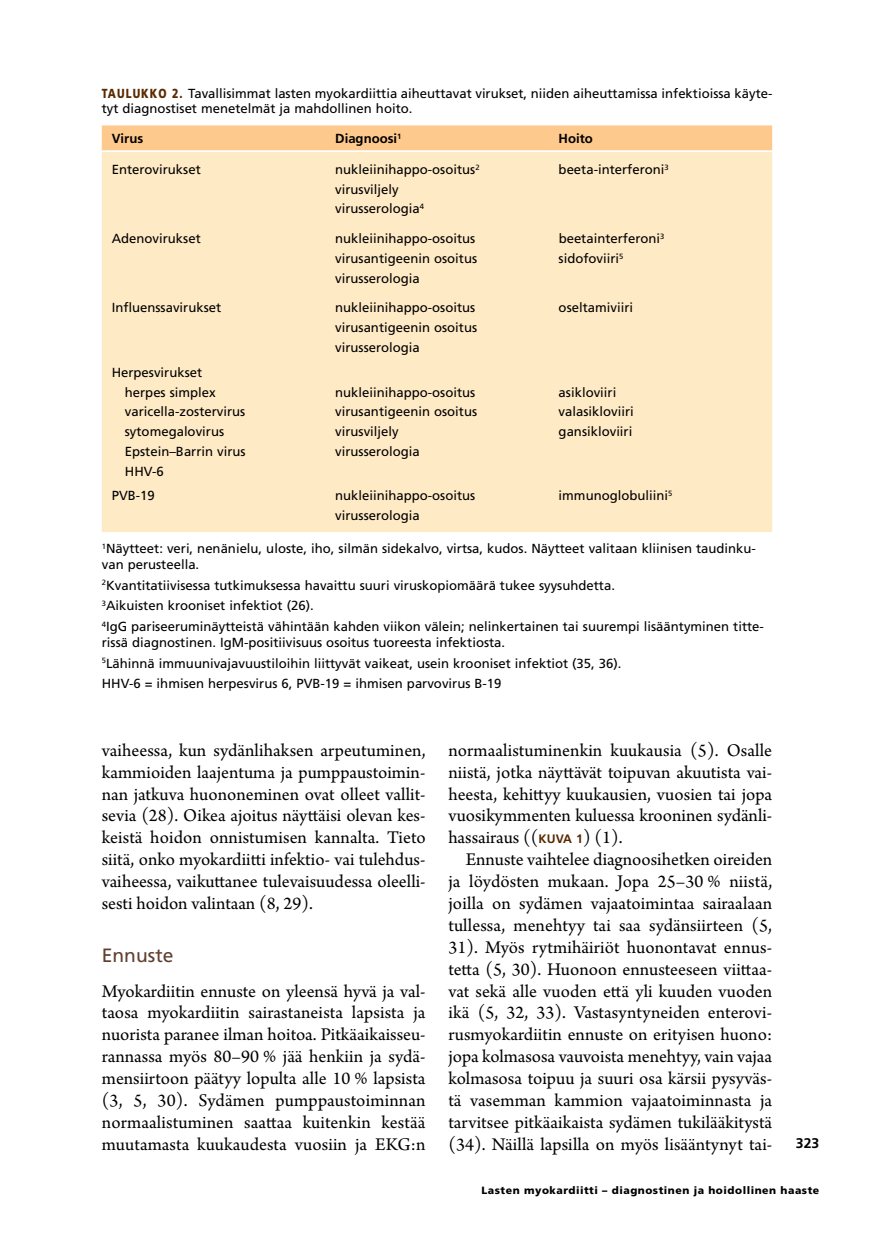
<style>
.page{position:relative;width:874px;height:1241px;background:#fff}
.page>*{position:absolute;margin:0;border:0;box-sizing:border-box;transform-origin:0 0}
.t1{font:19.25px "Frutiger LT Std";color:#603f2f}
.t2{font:18.9px/21.9px "Arno Pro";color:#000;text-align:justify}
.t3{font:700 14px "Frutiger LT Std";color:#000}
.t4{font:13.12px/20.7px "Frutiger LT Std";color:#000}
.t5{font:700 13.12px "Frutiger LT Std";color:#000}
.t6{font:900 10.5px "Frutiger LT Std";letter-spacing:.05em;color:#000}
.s1{font-weight:900;color:#5a2a00}
.s2{font-family:"Frutiger LT Std";font-weight:700;font-size:12.25px;color:#5a2a00}
</style>
<div class="page">
<div style="left:102px;top:125px;width:669px;height:25px;background:#fec98d"></div>
<div style="left:102px;top:152px;width:669px;height:380px;background:#ffeac6"></div>
<p class="t4" style="left:102px;top:85px;width:672px;line-height:15.8px"><span class="s1">TAULUKKO 2.</span> Tavallisimmat lasten myokardiittia aiheuttavat virukset, niiden aiheuttamissa infektioissa käyte&shy;tyt diagnostiset menetelmät ja mahdollinen hoito.</p>
<p class="t5" style="left:112px;top:131px;width:33px">Virus</p>
<p class="t5" style="left:335px;top:131px;width:68px">Diagnoosi<sup>1</sup></p>
<p class="t5" style="left:558px;top:131px;width:36px">Hoito</p>
<p class="t4" style="left:112px;top:159px;width:90px">Enterovirukset</p>
<p class="t4" style="left:335px;top:159px;width:146px">nukleiinihappo-osoitus<sup>2</sup></p>
<p class="t4" style="left:558px;top:159px;width:111px">beeta-interferoni<sup>3</sup></p>
<p class="t4" style="left:335px;top:179px;width:90px;line-height:19.8px">virusviljely virusserologia<sup>4</sup></p>
<p class="t4" style="left:112px;top:228px;width:90px">Adenovirukset</p>
<p class="t4" style="left:335px;top:228px;width:142px">nukleiinihappo-osoitus</p>
<p class="t4" style="left:558px;top:228px;width:107px">beetainterferoni<sup>3</sup></p>
<p class="t4" style="left:335px;top:248px;width:143px">virusantigeenin osoitus</p>
<p class="t4" style="left:558px;top:248px;width:66px">sidofoviiri<sup>5</sup></p>
<p class="t4" style="left:335px;top:268px;width:86px">virusserologia</p>
<p class="t4" style="left:112px;top:297px;width:111px">Influenssavirukset</p>
<p class="t4" style="left:335px;top:297px;width:142px">nukleiinihappo-osoitus</p>
<p class="t4" style="left:558px;top:297px;width:76px">oseltamiviiri</p>
<p class="t4" style="left:335px;top:318px;width:143px;line-height:19.8px">virusantigeenin osoitus virusserologia</p>
<p class="t4" style="left:125px;top:362px;width:92px;line-height:19.8px;text-indent:-13px">Herpesvirukset herpes simplex</p>
<p class="t4" style="left:335px;top:381px;width:142px">nukleiinihappo-osoitus</p>
<p class="t4" style="left:558px;top:381px;width:59px">asikloviiri</p>
<p class="t4" style="left:125px;top:401px;width:122px">varicella-zostervirus</p>
<p class="t4" style="left:335px;top:401px;width:143px">virusantigeenin osoitus</p>
<p class="t4" style="left:558px;top:401px;width:77px">valasikloviiri</p>
<p class="t4" style="left:125px;top:421px;width:101px">sytomegalovirus</p>
<p class="t4" style="left:335px;top:421px;width:65px">virusviljely</p>
<p class="t4" style="left:558px;top:421px;width:75px">gansikloviiri</p>
<p class="t4" style="left:125px;top:441px;width:122px">Epstein–Barrin virus</p>
<p class="t4" style="left:335px;top:441px;width:86px">virusserologia</p>
<p class="t4" style="left:112px;top:459px;width:54px;line-height:24.7px;text-indent:13px">HHV-6<br>PVB-19</p>
<p class="t4" style="left:335px;top:485px;width:142px">nukleiinihappo-osoitus</p>
<p class="t4" style="left:558px;top:485px;width:115px">immunoglobuliini<sup>5</sup></p>
<p class="t4" style="left:335px;top:505px;width:86px">virusserologia</p>
<p class="t4" style="left:102px;top:541px;width:655px;line-height:15.8px"><sup>1</sup>Näytteet: veri, nenänielu, uloste, iho, silmän sidekalvo, virtsa, kudos. Näytteet valitaan kliinisen taudinku&shy;van perusteella.</p>
<p class="t4" style="left:102px;top:575px;width:663px"><sup>2</sup>Kvantitatiivisessa tutkimuksessa havaittu suuri viruskopiomäärä tukee syysuhdetta.<br><sup>3</sup>Aikuisten krooniset infektiot (26).<br><sup>4</sup>IgG pariseeruminäytteistä vähintään kahden viikon välein; nelinkertainen tai suurempi lisääntyminen titte-</p>
<p class="t4" style="left:102px;top:632px;width:521px">rissä diagnostinen. IgM-positiivisuus osoitus tuoreesta infektiosta.<br><sup>5</sup>Lähinnä immuunivajavuustiloihin liittyvät vaikeat, usein krooniset infektiot (35, 36).<br>HHV-6 = ihmisen herpesvirus 6, PVB-19 = ihmisen parvovirus B-19</p>
<p class="t2" style="left:102px;top:740px;width:325px">vaiheessa, kun sydänlihaksen arpeutuminen, kammioiden laajentuma ja pumppaustoimin&shy;nan jatkuva huononeminen ovat olleet vallit&shy;sevia (28). Oikea ajoitus näyttäisi olevan kes&shy;keistä hoidon onnistumisen kannalta. Tieto siitä, onko myokardiitti infektio- vai tulehdus&shy;vaiheessa, vaikuttanee tulevaisuudessa oleelli&shy;sesti hoidon valintaan (8, 29).</p>
<p class="t1" style="left:102px;top:943px;width:73px">Ennuste</p>
<p class="t2" style="left:102px;top:980px;width:325px">Myokardiitin ennuste on yleensä hyvä ja val&shy;taosa myokardiitin sairastaneista lapsista ja nuorista paranee ilman hoitoa. Pitkäaikaisseu&shy;rannassa myös 80–90 % jää henkiin ja sydä&shy;mensiirtoon päätyy lopulta alle 10 % lapsista (3, 5, 30). Sydämen pumppaustoiminnan normaalistuminen saattaa kuitenkin kestää muutamasta kuukaudesta vuosiin ja EKG:n</p>
<p class="t2" style="left:448px;top:740px;width:325px">normaalistuminenkin kuukausia (5). Osalle niistä, jotka näyttävät toipuvan akuutista vai&shy;heesta, kehittyy kuukausien, vuosien tai jopa vuosikymmenten kuluessa krooninen sydänli&shy;hassairaus ((<span class="s2">KUVA 1</span>) (1).</p>
<p class="t2" style="left:448px;top:849px;width:325px;text-indent:17px">Ennuste vaihtelee diagnoosihetken oireiden ja löydösten mukaan. Jopa 25–30 % niistä, joilla on sydämen vajaatoimintaa sairaalaan tullessa, menehtyy tai saa sydänsiirteen (5, 31). Myös rytmihäiriöt huonontavat ennus&shy;tetta (5, 30). Huonoon ennusteeseen viittaa&shy;vat sekä alle vuoden että yli kuuden vuoden ikä (5, 32, 33). Vastasyntyneiden enterovi&shy;rusmyokardiitin ennuste on erityisen huono: jopa kolmasosa vauvoista menehtyy, vain vajaa kolmasosa toipuu ja suuri osa kärsii pysyväs&shy;tä vasemman kammion vajaatoiminnasta ja tarvitsee pitkäaikaista sydämen tukilääkitystä (34). Näillä lapsilla on myös lisääntynyt tai-</p>
<p class="t3" style="left:795px;top:1134px;width:25px">323</p>
<p class="t6" style="left:481px;top:1183px;width:339px">Lasten myokardiitti – diagnostinen ja hoidollinen haaste</p>
</div>
